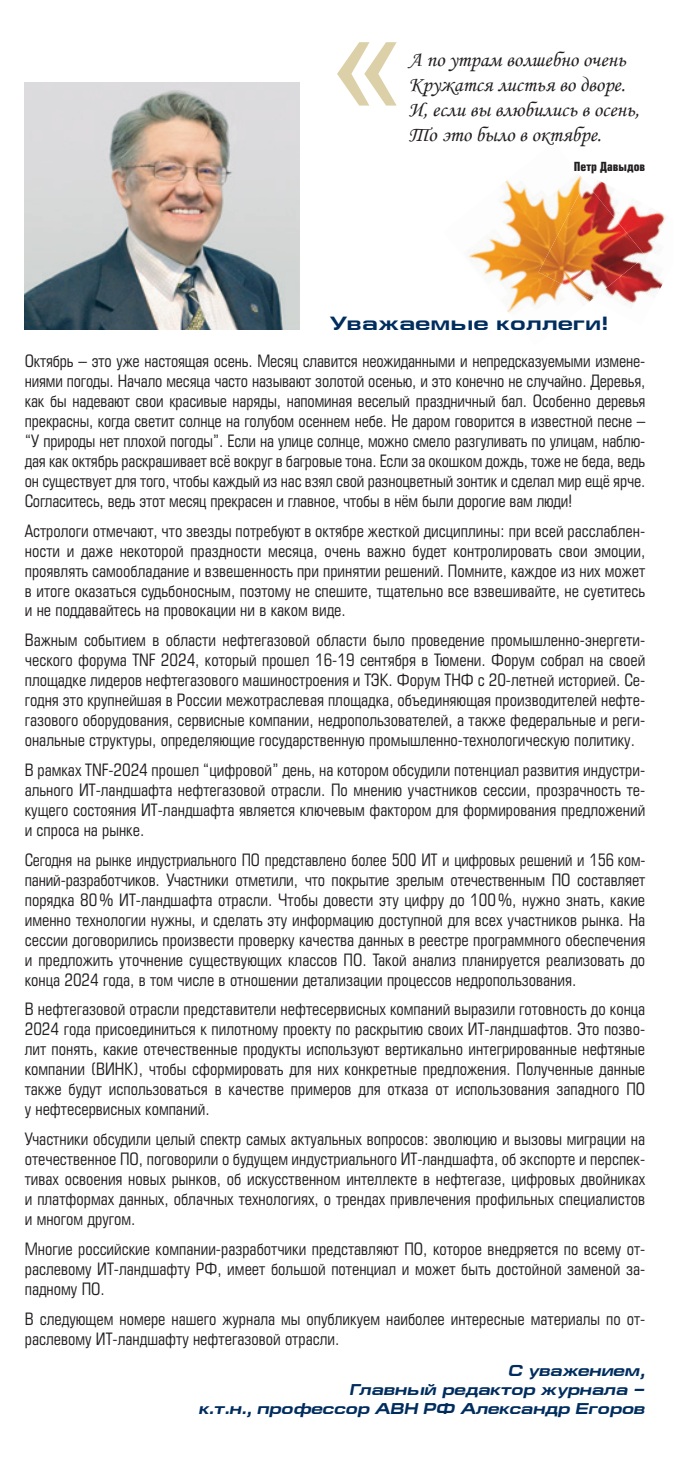
<style>
.page{position:relative;width:695px;height:1474px;background:#fff}
.page>*{position:absolute;margin:0;border:0;box-sizing:border-box;transform-origin:0 0}
.t1{font:21px/25.2px "Monotype Corsiva";color:#231f20}
.t2{font:700 19.25px "Europe Ext";letter-spacing:.025em;color:#002d5e;scale:1.06 1}
.t3{font:16.62px/19.9px "Europe Cond";color:#231f20;text-align:justify}
.t4{font:italic 700 15.75px/18.9px "Europe Ext";color:#002d5e;text-align:right}
.t5{font:700 12.25px "Europe Cond";color:#231f20}
</style>
<div class="page">
<img style="left:597px;top:181px;width:68px;height:124px">
<img style="left:468px;top:175px;width:123px;height:138px">
<img style="left:538px;top:182px;width:107px;height:118px">
<img style="left:25px;top:82px;width:274px;height:247px">
<svg style="left:337px;top:42px;width:59px;height:64px"></svg>
<p class="t1" style="left:408px;top:47px;width:232px">А по утрам волшебно очень<br>Кружатся листья во дворе.<br>И, если вы влюбились в осень,<br>То это было в октябре.</p>
<p class="t5" style="left:573px;top:158px;width:73px">Петр Давыдов</p>
<p class="t2" style="left:330px;top:312px;width:264px">Уважаемые коллеги!</p>
<p class="t3" style="left:25px;top:351px;width:622px">Октябрь – это уже настоящая осень. Месяц славится неожиданными и непредсказуемыми измене&shy;ниями погоды. Начало месяца часто называют золотой осенью, и это конечно не случайно. Деревья, как бы надевают свои красивые наряды, напоминая веселый праздничный бал. Особенно деревья прекрасны, когда светит солнце на голубом осеннем небе. Не даром говорится в известной песне – “У природы нет плохой погоды”. Если на улице солнце, можно смело разгуливать по улицам, наблю&shy;дая как октябрь раскрашивает всё вокруг в багровые тона. Если за окошком дождь, тоже не беда, ведь он существует для того, чтобы каждый из нас взял свой разноцветный зонтик и сделал мир ещё ярче.<br>Согласитесь, ведь этот месяц прекрасен и главное, чтобы в нём были дорогие вам люди!</p>
<p class="t3" style="left:25px;top:520px;width:622px">Астрологи отмечают, что звезды потребуют в октябре жесткой дисциплины: при всей расслаблен&shy;ности и даже некоторой праздности месяца, очень важно будет контролировать свои эмоции, проявлять самообладание и взвешенность при принятии решений. Помните, каждое из них может в итоге оказаться судьбоносным, поэтому не спешите, тщательно все взвешивайте, не суетитесь и не поддавайтесь на провокации ни в каком виде.</p>
<p class="t3" style="left:25px;top:630px;width:622px">Важным событием в области нефтегазовой области было проведение промышленно-энергети&shy;ческого форума TNF 2024, который прошел 16-19 сентября в Тюмени. Форум собрал на своей площадке лидеров нефтегазового машиностроения и ТЭК. Форум ТНФ с 20-летней историей. Се&shy;годня это крупнейшая в России межотраслевая площадка, объединяющая производителей нефте&shy;газового оборудования, сервисные компании, недропользователей, а также федеральные и реги&shy;ональные структуры, определяющие государственную промышленно-технологическую политику.</p>
<p class="t3" style="left:25px;top:759px;width:622px">В рамках TNF-2024 прошел “цифровой” день, на котором обсудили потенциал развития индустри&shy;ального ИТ-ландшафта нефтегазовой отрасли. По мнению участников сессии, прозрачность те&shy;кущего состояния ИТ-ландшафта является ключевым фактором для формирования предложений и спроса на рынке.</p>
<p class="t3" style="left:25px;top:849px;width:622px">Сегодня на рынке индустриального ПО представлено более 500 ИТ и цифровых решений и 156 ком&shy;паний-разработчиков. Участники отметили, что покрытие зрелым отечественным ПО составляет порядка 80% ИТ-ландшафта отрасли. Чтобы довести эту цифру до 100%, нужно знать, какие именно технологии нужны, и сделать эту информацию доступной для всех участников рынка. На сессии договорились произвести проверку качества данных в реестре программного обеспечения и предложить уточнение существующих классов ПО. Такой анализ планируется реализовать до конца 2024 года, в том числе в отношении детализации процессов недропользования.</p>
<p class="t3" style="left:25px;top:999px;width:622px">В нефтегазовой отрасли представители нефтесервисных компаний выразили готовность до конца 2024 года присоединиться к пилотному проекту по раскрытию своих ИТ-ландшафтов. Это позво&shy;лит понять, какие отечественные продукты используют вертикально интегрированные нефтяные компании (ВИНК), чтобы сформировать для них конкретные предложения. Полученные данные также будут использоваться в качестве примеров для отказа от использования западного ПО у нефтесервисных компаний.</p>
<p class="t3" style="left:25px;top:1128px;width:622px">Участники обсудили целый спектр самых актуальных вопросов: эволюцию и вызовы миграции на отечественное ПО, поговорили о будущем индустриального ИТ-ландшафта, об экспорте и перспек&shy;тивах освоения новых рынков, об искусственном интеллекте в нефтегазе, цифровых двойниках и платформах данных, облачных технологиях, о трендах привлечения профильных специалистов и многом другом.</p>
<p class="t3" style="left:25px;top:1238px;width:622px">Многие российские компании-разработчики представляют ПО, которое внедряется по всему от&shy;раслевому ИТ-ландшафту РФ, имеет большой потенциал и может быть достойной заменой за&shy;падному ПО.</p>
<p class="t3" style="left:25px;top:1308px;width:622px">В следующем номере нашего журнала мы опубликуем наиболее интересные материалы по от&shy;раслевому ИТ-ландшафту нефтегазовой отрасли.</p>
<p class="t4" style="left:199px;top:1360px;width:448px">С уважением,<br>Главный редактор журнала –<br>к.т.н., профессор АВН РФ Александр Егоров</p>
</div>
